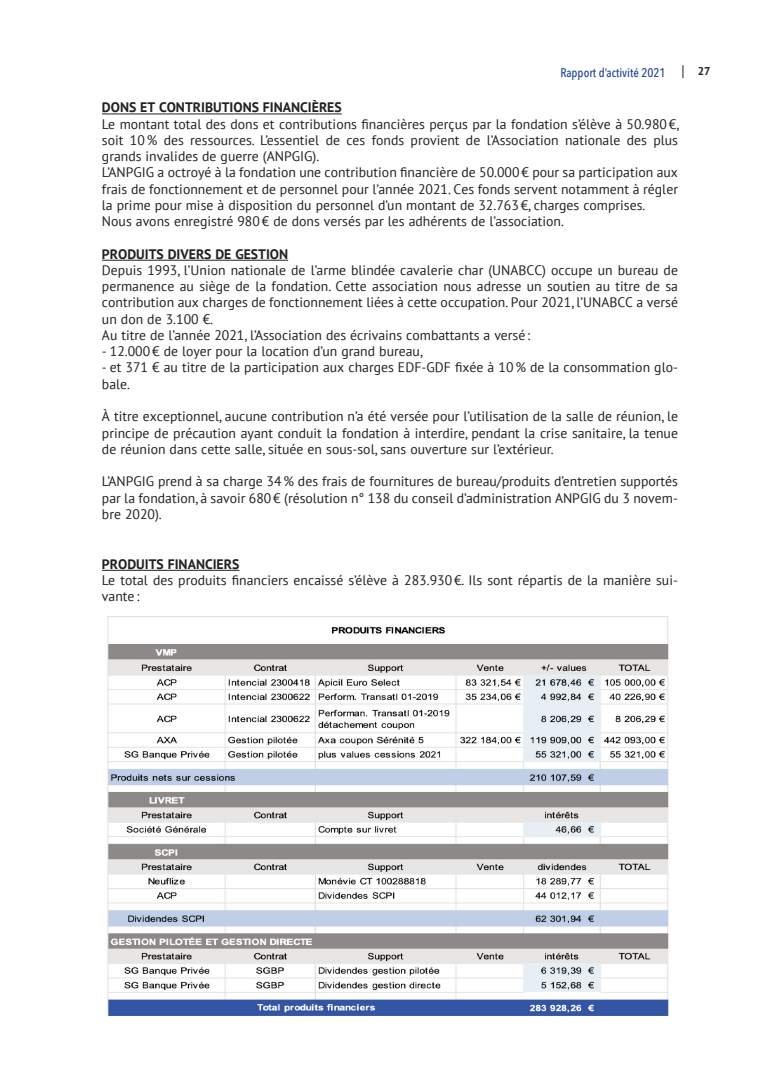
<style>
.page{position:relative;width:780px;height:1088px;background:#fff}
.page>*{position:absolute;margin:0;border:0;box-sizing:border-box;transform-origin:0 0}
.t1{font:13.75px/16.2px "PT Sans";color:#231f20;text-align:justify}
.t2{font:700 13.75px "PT Sans";color:#231f20}
.t3{font:500 12.5px "Avenir Next Condensed";color:#214295}
.t4{font:700 11.25px "PT Sans";color:#231f20}
</style>
<div class="page">
<svg style="left:682px;top:65px;width:1px;height:13px"></svg>
<hr style="left:102px;top:570px;width:137px;height:1px;background:#231f20">
<img style="left:107px;top:616px;width:562px;height:400px">
<hr style="left:102px;top:113px;width:240px;height:1px;background:#231f20">
<hr style="left:102px;top:260px;width:186px;height:1px;background:#231f20">
<p class="t3" style="left:560px;top:64px;width:107px">Rapport d’activité 2021</p>
<p class="t4" style="left:697px;top:65px;width:14px">27</p>
<p class="t2" style="left:102px;top:100px;width:241px">DONS ET CONTRIBUTIONS FINANCIÈRES</p>
<p class="t1" style="left:102px;top:116px;width:578px">Le montant total des dons et contributions financières perçus par la fondation s’élève à 50.980 €, soit 10% des ressources. L’essentiel de ces fonds provient de l’Association nationale des plus grands invalides de guerre (ANPGIG).</p>
<p class="t1" style="left:102px;top:165px;width:577px">L’ANPGIG a octroyé à la fondation une contribution financière de 50.000€ pour sa participation aux frais de fonctionnement et de personnel pour l’année 2021. Ces fonds servent notamment à régler la prime pour mise à disposition du personnel d’un montant de 32.763€, charges comprises.</p>
<p class="t1" style="left:102px;top:214px;width:463px">Nous avons enregistré 980€ de dons versés par les adhérents de l’association.</p>
<p class="t2" style="left:102px;top:246px;width:188px">PRODUITS DIVERS DE GESTION</p>
<p class="t1" style="left:102px;top:263px;width:577px">Depuis 1993, l’Union nationale de l’arme blindée cavalerie char (UNABCC) occupe un bureau de permanence au siège de la fondation. Cette association nous adresse un soutien au titre de sa contribution aux charges de fonctionnement liées à cette occupation. Pour 2021, l’UNABCC a versé un don de 3.100 €.</p>
<p class="t1" style="left:102px;top:328px;width:430px">Au titre de l’année 2021, l’Association des écrivains combattants a versé :</p>
<p class="t1" style="left:102px;top:344px;width:322px">- 12.000 € de loyer pour la location d’un grand bureau,</p>
<p class="t1" style="left:102px;top:360px;width:577px">- et 371 € au titre de la participation aux charges EDF-GDF fixée à 10% de la consommation glo&shy;bale.</p>
<p class="t1" style="left:102px;top:409px;width:577px">À titre exceptionnel, aucune contribution n’a été versée pour l’utilisation de la salle de réunion, le principe de précaution ayant conduit la fondation à interdire, pendant la crise sanitaire, la tenue de réunion dans cette salle, située en sous-sol, sans ouverture sur l’extérieur.</p>
<p class="t1" style="left:102px;top:474px;width:577px">L’ANPGIG prend à sa charge 34% des frais de fournitures de bureau/produits d’entretien supportés par la fondation, à savoir 680 € (résolution n° 138 du conseil d’administration ANPGIG du 3 novem&shy;bre 2020).</p>
<p class="t2" style="left:102px;top:556px;width:139px">PRODUITS FINANCIERS</p>
<p class="t1" style="left:102px;top:573px;width:577px">Le total des produits financiers encaissé s’élève à 283.930€. Ils sont répartis de la manière sui&shy;vante :</p>
</div>
